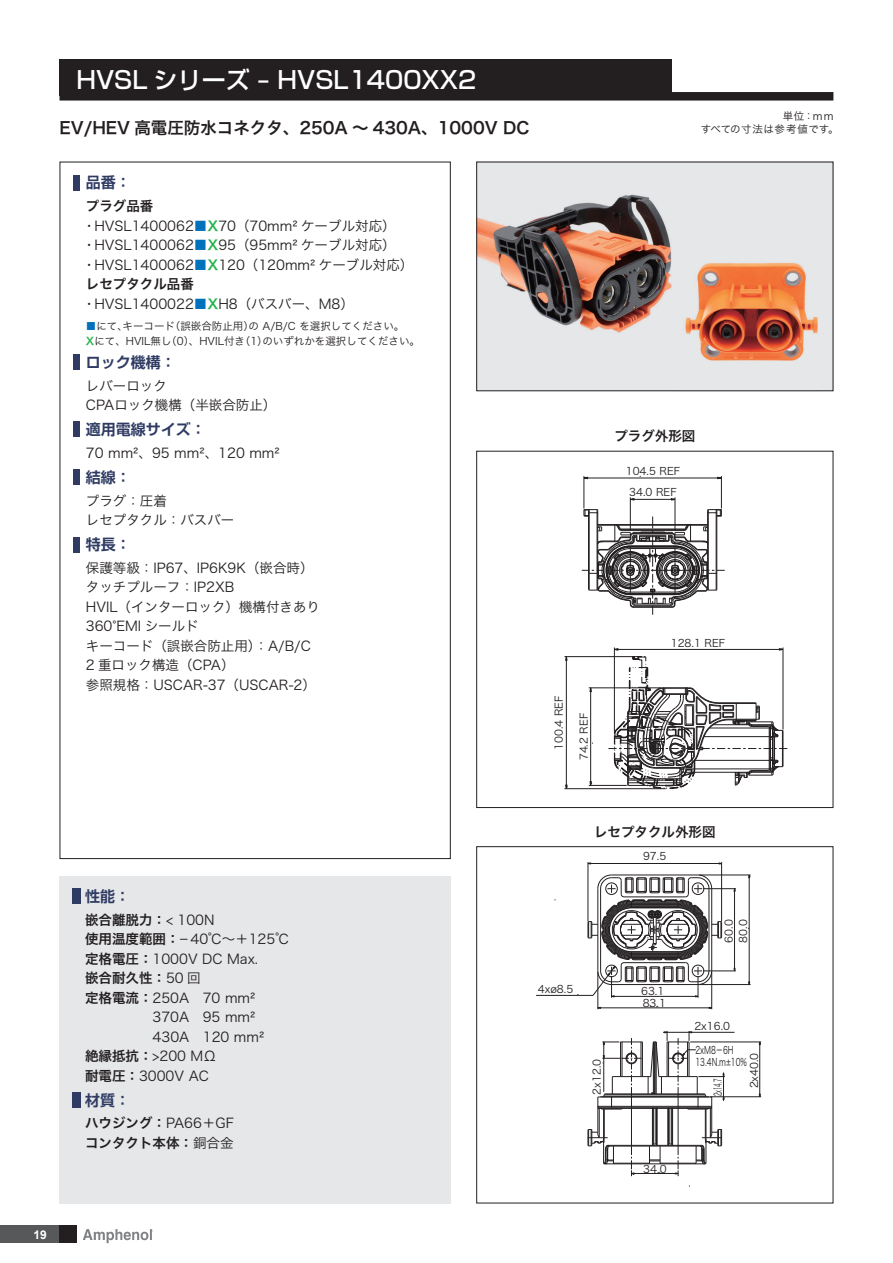
<style>
.page{position:relative;width:893px;height:1263px;background:#fff}
.page>*{position:absolute;margin:0;border:0;box-sizing:border-box;transform-origin:0 0}
.t1{font:24px "Shin Go Pro Medium 90 pv RKSJ H";color:#fff}
.t2{font:16.5px "Hira Kaku Pro W6 90 pv RKSJ H";color:#231f20}
.t3{font:15px "Shin Go Pro De Bold 90 pv RKSJ H";color:#2f3b63}
.t4{font:13.5px/19.5px "Hira Kaku Pro W3 90 pv RKSJ H";color:#231f20}
.t5{font:13.5px "Hira Kaku Pro W6 90 pv RKSJ H";color:#231f20}
.t6{font:700 12px "Arial";color:#fff}
.t7{font:10.5px/21px "Hiragino Sans Pr 6 N W3 90 pv RKSJ H";color:#231f20;text-align:center}
.t8{font:10.5px/15px "Hira Kaku Pro W3 90 pv RKSJ H";color:#231f20}
.t9{font:10.5px/13.5px "Hira Kaku Std W3 90 pv RKSJ H";letter-spacing:.04em;color:#231f20}
.t10{font:10.5px/12px "Hiragino Sans Pr 6 N W3 90 pv RKSJ H";color:#231f20;scale:.7 1}
.t11{font:10.5px "Hiragino Sans Pr 6 N W3 90 pv RKSJ H";color:#231f20;scale:.5 1}
.s1{color:#0072bc}
.s2{font-family:"Hira Kaku Pro W6 90 pv RKSJ H";color:#23b24b}
.s3{font-family:"Hira Kaku Pro W3 90 pv RKSJ H"}
.s4{font-family:"Hira Kaku Pro W6 90 pv RKSJ H"}
</style>
<div class="page">
<div style="left:0;top:1226px;width:60px;height:17px;background:#57585a"></div>
<img style="left:83px;top:1229px;width:69px;height:14px">
<div style="left:60px;top:1226px;width:17px;height:17px;background:#231f20"></div>
<div style="left:476px;top:162px;width:357px;height:229px;background:#e6e7e9"></div>
<div style="left:60px;top:60px;width:612px;height:36px;background:#231f20"></div>
<div style="left:60px;top:92px;width:773px;height:9px;background:#231f20"></div>
<div style="left:73px;top:175px;width:7px;height:15px;background:#2f3b63"></div>
<div style="left:73px;top:355px;width:7px;height:15px;background:#2f3b63"></div>
<div style="left:73px;top:422px;width:7px;height:15px;background:#2f3b63"></div>
<div style="left:73px;top:470px;width:7px;height:15px;background:#2f3b63"></div>
<div style="left:73px;top:537px;width:7px;height:15px;background:#2f3b63"></div>
<div style="left:60px;top:876px;width:391px;height:327px;background:#e6e7e9"></div>
<div style="left:72px;top:889px;width:9px;height:15px;background:#2f3b63"></div>
<div style="left:72px;top:1092px;width:9px;height:15px;background:#2f3b63"></div>
<div style="left:476px;top:451px;width:357px;height:357px;border:1px solid #231f20"></div>
<div style="left:476px;top:846px;width:357px;height:357px;border:1px solid #231f20"></div>
<img style="left:697px;top:263px;width:109px;height:23px">
<img style="left:691px;top:286px;width:127px;height:75px">
<img style="left:478px;top:194px;width:194px;height:139px">
<img style="left:685px;top:317px;width:6px;height:17px">
<hr style="left:584px;top:476px;width:1px;height:32px;background:#231f20">
<hr style="left:584px;top:478px;width:137px;height:1px;background:#231f20">
<hr style="left:630px;top:497px;width:1px;height:34px;background:#231f20">
<hr style="left:630px;top:499px;width:45px;height:1px;background:#231f20">
<hr style="left:675px;top:497px;width:1px;height:34px;background:#231f20">
<hr style="left:721px;top:476px;width:1px;height:32px;background:#231f20">
<svg style="left:582px;top:509px;width:143px;height:106px"></svg>
<hr style="left:783px;top:647px;width:1px;height:82px;background:#231f20">
<hr style="left:564px;top:788px;width:102px;height:1px;background:#231f20">
<hr style="left:589px;top:785px;width:38px;height:1px;background:#231f20">
<hr style="left:589px;top:687px;width:72px;height:1px;background:#231f20">
<hr style="left:564px;top:656px;width:69px;height:1px;background:#231f20">
<hr style="left:614px;top:647px;width:1px;height:85px;background:#231f20">
<hr style="left:590px;top:688px;width:1px;height:97px;background:#231f20">
<hr style="left:566px;top:657px;width:1px;height:132px;background:#231f20">
<svg style="left:608px;top:648px;width:179px;height:141px"></svg>
<hr style="left:710px;top:1096px;width:51px;height:1px;background:#231f20">
<hr style="left:759px;top:1042px;width:1px;height:55px;background:#231f20">
<hr style="left:690px;top:1042px;width:71px;height:1px;background:#231f20">
<hr style="left:663px;top:1032px;width:71px;height:1px;background:#231f20">
<hr style="left:598px;top:1007px;width:114px;height:1px;background:#231f20">
<hr style="left:588px;top:862px;width:1px;height:59px;background:#231f20">
<hr style="left:536px;top:995px;width:57px;height:1px;background:#231f20">
<hr style="left:598px;top:972px;width:1px;height:37px;background:#231f20">
<hr style="left:699px;top:984px;width:52px;height:1px;background:#231f20">
<hr style="left:703px;top:971px;width:33px;height:1px;background:#231f20">
<hr style="left:703px;top:888px;width:33px;height:1px;background:#231f20">
<hr style="left:711px;top:972px;width:1px;height:37px;background:#231f20">
<hr style="left:699px;top:875px;width:52px;height:1px;background:#231f20">
<hr style="left:721px;top:862px;width:1px;height:59px;background:#231f20">
<hr style="left:588px;top:863px;width:134px;height:1px;background:#231f20">
<hr style="left:734px;top:889px;width:1px;height:82px;background:#231f20">
<hr style="left:749px;top:875px;width:1px;height:109px;background:#231f20">
<hr style="left:613px;top:1163px;width:36px;height:1px;background:#231f20">
<hr style="left:608px;top:1146px;width:93px;height:1px;background:#231f20">
<hr style="left:608px;top:1145px;width:94px;height:1px;background:#231f20">
<hr style="left:642px;top:1042px;width:1px;height:34px;background:#231f20">
<hr style="left:598px;top:1108px;width:114px;height:1px;background:#231f20">
<hr style="left:599px;top:1107px;width:111px;height:1px;background:#231f20">
<hr style="left:598px;top:1106px;width:114px;height:1px;background:#231f20">
<hr style="left:598px;top:1097px;width:114px;height:1px;background:#231f20">
<hr style="left:604px;top:1096px;width:102px;height:1px;background:#231f20">
<hr style="left:605px;top:1094px;width:100px;height:1px;background:#231f20">
<hr style="left:612px;top:1076px;width:39px;height:1px;background:#231f20">
<svg style="left:587px;top:874px;width:135px;height:124px"></svg>
<svg style="left:587px;top:1038px;width:55px;height:138px"></svg>
<svg style="left:648px;top:1031px;width:77px;height:145px"></svg>
<hr style="left:631px;top:1173px;width:47px;height:1px;background:#231f20">
<h1 class="t1" style="left:77px;top:71px;width:401px">HVSL シリーズ - HVSL1400XX2</h1>
<p class="t2" style="left:60px;top:121px;width:471px">EV/HEV 高電圧防水コネクタ、250A ～ 430A、1000V DC</p>
<p class="t3" style="left:86px;top:177px;width:46px">品番：</p>
<p class="t5" style="left:86px;top:201px;width:69px">プラグ品番</p>
<p class="t4" style="left:83px;top:218px;width:332px">・ HVSL1400062<span class="s1">■</span><span class="s2">X</span>70（70mm² ケーブル対応）<br>・ HVSL1400062<span class="s1">■</span><span class="s2">X</span>95（95mm² ケーブル対応）<br>・ HVSL1400062<span class="s1">■</span><span class="s2">X</span>120（120mm² ケーブル対応）</p>
<p class="t5" style="left:86px;top:279px;width:109px">レセプタクル品番</p>
<p class="t4" style="left:83px;top:296px;width:273px">・ HVSL1400022<span class="s1">■</span><span class="s2">X</span>H8（バスバー、M8）</p>
<p class="t8" style="left:86px;top:320px;width:336px"><span class="s1">■</span>にて、キーコード（誤嵌合防止用）の A/B/C を選択してください。<br><span class="s2">X</span>にて、HVIL無し（0）、HVIL付き（1）のいずれかを選択してください。</p>
<p class="t3" style="left:86px;top:357px;width:91px">ロック機構：</p>
<p class="t4" style="left:86px;top:378px;width:192px">レバーロック<br>CPAロック機構（半嵌合防止）</p>
<p class="t3" style="left:86px;top:424px;width:121px">適用電線サイズ：</p>
<p class="t4" style="left:86px;top:445px;width:195px">70 mm²、95 mm²、120 mm²</p>
<p class="t3" style="left:86px;top:472px;width:46px">結線：</p>
<p class="t4" style="left:86px;top:493px;width:150px">プラグ：圧着<br>レセプタクル：バスバー</p>
<p class="t3" style="left:86px;top:539px;width:46px">特長：</p>
<p class="t4" style="left:86px;top:560px;width:236px">保護等級：IP67、IP6K9K（嵌合時）タッチプルーフ：IP2XB<br>HVIL（インターロック）機構付きあり<br>360°EMI シールド<br>キーコード（誤嵌合防止用）：A/B/C<br>2 重ロック構造（CPA）<br>参照規格：USCAR-37（USCAR-2）</p>
<p class="t7" style="left:550px;top:750px;width:56px;rotate:-90deg">100.4 REF</p>
<p class="t7" style="left:575px;top:760px;width:49px;rotate:-90deg">74.2 REF</p>
<p class="t9" style="left:701px;top:111px;width:139px;text-indent:82px">単位：mmすべての寸法は参考値です。</p>
<p class="t5" style="left:614px;top:431px;width:82px">プラグ外形図</p>
<p class="t7" style="left:626px;top:462px;width:56px">104.5 REF<br>34.0 REF</p>
<p class="t7" style="left:671px;top:634px;width:56px">128.1 REF</p>
<p class="t6" style="left:33px;top:1228px;width:15px">19</p>
<p class="t3" style="left:85px;top:891px;width:46px">性能：</p>
<p class="t5" style="left:85px;top:914px;width:131px">嵌合離脱力：<span class="s3">&lt; 100N</span></p>
<p class="t4" style="left:85px;top:931px;width:205px"><span class="s4">使用温度範囲：</span>-40℃～＋125℃<span class="s4">定格電圧：</span>1000V DC Max.</p>
<p class="t5" style="left:85px;top:973px;width:117px">嵌合耐久性：<span class="s3">50 回</span></p>
<p class="t4" style="left:85px;top:990px;width:172px"><span class="s4">定格電流：</span>250A　70 mm²</p>
<p class="t4" style="left:153px;top:1009px;width:104px">370A　95 mm²</p>
<p class="t4" style="left:153px;top:1029px;width:113px">430A　120 mm²</p>
<p class="t4" style="left:85px;top:1048px;width:133px"><span class="s4">絶縁抵抗：</span>&gt;200 MΩ</p>
<p class="t4" style="left:85px;top:1068px;width:125px"><span class="s4">耐電圧：</span>3000V AC</p>
<p class="t3" style="left:85px;top:1094px;width:46px">材質：</p>
<p class="t4" style="left:85px;top:1115px;width:150px"><span class="s4">ハウジング：</span>PA66＋GF</p>
<p class="t5" style="left:85px;top:1138px;width:150px">コンタクト本体：<span class="s3">銅合金</span></p>
<p class="t5" style="left:594px;top:827px;width:123px">レセプタクル外形図</p>
<p class="t7" style="left:643px;top:847px;width:25px">97.5</p>
<p class="t7" style="left:538px;top:980px;width:37px">4xø8.5</p>
<p class="t7" style="left:641px;top:982px;width:25px">63.1</p>
<p class="t7" style="left:643px;top:994px;width:25px">83.1</p>
<p class="t7" style="left:723px;top:943px;width:25px;line-height:14.4px;text-align:left;rotate:-90deg">60.0<br>80.0</p>
<p class="t7" style="left:694px;top:1017px;width:37px">2x16.0</p>
<p class="t10" style="left:695px;top:1045px;width:75px">2xM8－6H<br>13.4N.m±10%</p>
<p class="t7" style="left:588px;top:1095px;width:37px;rotate:-90deg">2x12.0</p>
<p class="t7" style="left:745px;top:1088px;width:37px;rotate:-90deg">2x40.0</p>
<p class="t11" style="left:714px;top:1096px;width:37px;rotate:-90deg">2x14.7</p>
<p class="t7" style="left:643px;top:1160px;width:25px">34.0</p>
</div>
